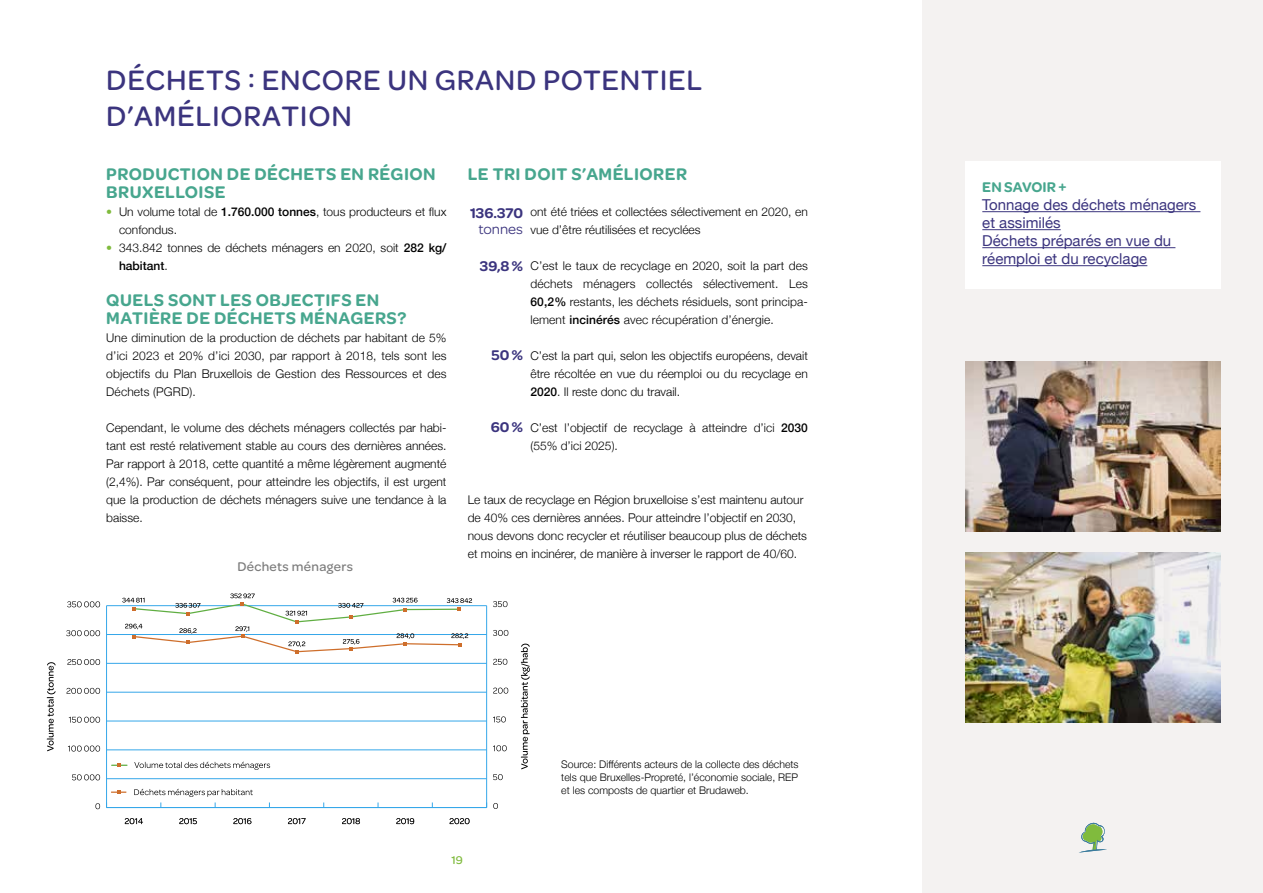
<style>
.page{position:relative;width:1263px;height:893px;background:#fff}
.page>*{position:absolute;margin:0;border:0;box-sizing:border-box;transform-origin:0 0}
.t1{font:500 30px/36px "Omnes";letter-spacing:.025em;color:#3b347e}
.t2{font:600 18px/18px "Omnes";letter-spacing:.025em;color:#47a68e}
.t3{font:15px/18px "Helvetica Neue";color:#3b347e}
.t4{font:600 15px "Omnes";color:#3b347e}
.t5{font:600 15px "Omnes";color:#47a68e}
.t6{font:15px "Omnes";color:#3b347e}
.t7{font:500 13.5px "Omnes";letter-spacing:.025em;color:#7c7c7c}
.t8{font:300 12px/18px "Helvetica Neue";color:#000}
.t9{font:500 12px "Omnes";color:#80bb3d}
.t10{font:300 10.5px/12.6px "Helvetica Neue";color:#000;text-align:justify}
.s1{color:#80bb3d}
.s2{font-weight:500}
</style>
<div class="page">
<div style="left:923px;top:0;width:340px;height:893px;background:#f4f2f1"></div>
<svg style="left:1079px;top:823px;width:28px;height:30px"></svg>
<div style="left:965px;top:162px;width:255px;height:127px;background:#fff"></div>
<hr style="left:982px;top:211px;width:218px;height:1px;background:#3b347e">
<hr style="left:982px;top:229px;width:79px;height:1px;background:#3b347e">
<hr style="left:982px;top:247px;width:193px;height:1px;background:#3b347e">
<hr style="left:982px;top:265px;width:165px;height:1px;background:#3b347e">
<svg style="left:47px;top:662px;width:9px;height:89px"></svg>
<svg style="left:521px;top:644px;width:9px;height:125px"></svg>
<svg style="left:95px;top:803px;width:5px;height:6px"></svg>
<svg style="left:72px;top:774px;width:28px;height:6px"></svg>
<svg style="left:68px;top:745px;width:32px;height:6px"></svg>
<svg style="left:69px;top:717px;width:31px;height:6px"></svg>
<svg style="left:67px;top:688px;width:33px;height:6px"></svg>
<svg style="left:67px;top:659px;width:33px;height:6px"></svg>
<svg style="left:66px;top:630px;width:34px;height:6px"></svg>
<svg style="left:67px;top:601px;width:33px;height:6px"></svg>
<hr style="left:106px;top:606px;width:1px;height:201px;background:#36a7e9">
<hr style="left:486px;top:606px;width:1px;height:201px;background:#36a7e9">
<hr style="left:107px;top:807px;width:380px;height:1px;background:#36a7e9">
<hr style="left:107px;top:778px;width:380px;height:1px;background:#36a7e9">
<hr style="left:107px;top:750px;width:380px;height:1px;background:#36a7e9">
<hr style="left:107px;top:721px;width:380px;height:1px;background:#36a7e9">
<hr style="left:107px;top:692px;width:380px;height:1px;background:#36a7e9">
<hr style="left:107px;top:663px;width:380px;height:1px;background:#36a7e9">
<hr style="left:107px;top:634px;width:380px;height:1px;background:#36a7e9">
<hr style="left:107px;top:605px;width:380px;height:1px;background:#36a7e9">
<svg style="left:112px;top:763px;width:15px;height:4px"></svg>
<svg style="left:134px;top:762px;width:136px;height:8px"></svg>
<svg style="left:493px;top:803px;width:5px;height:6px"></svg>
<svg style="left:493px;top:774px;width:10px;height:6px"></svg>
<svg style="left:493px;top:745px;width:14px;height:6px"></svg>
<svg style="left:493px;top:716px;width:13px;height:6px"></svg>
<svg style="left:493px;top:688px;width:15px;height:6px"></svg>
<svg style="left:493px;top:659px;width:14px;height:6px"></svg>
<svg style="left:493px;top:630px;width:15px;height:6px"></svg>
<svg style="left:493px;top:601px;width:14px;height:6px"></svg>
<svg style="left:111px;top:790px;width:15px;height:4px"></svg>
<svg style="left:134px;top:789px;width:119px;height:18px"></svg>
<svg style="left:449px;top:818px;width:21px;height:6px"></svg>
<svg style="left:396px;top:818px;width:18px;height:6px"></svg>
<svg style="left:342px;top:818px;width:18px;height:6px"></svg>
<svg style="left:288px;top:818px;width:18px;height:6px"></svg>
<svg style="left:233px;top:818px;width:18px;height:6px"></svg>
<svg style="left:179px;top:818px;width:18px;height:6px"></svg>
<svg style="left:125px;top:818px;width:18px;height:6px"></svg>
<svg style="left:122px;top:593px;width:350px;height:61px"></svg>
<img style="left:965px;top:361px;width:255px;height:170px">
<img style="left:965px;top:553px;width:255px;height:170px">
<h1 class="t1" style="left:106px;top:60px;width:598px">DÉCHETS : ENCORE UN GRAND POTENTIEL<br>D’AMÉLIORATION</h1>
<h2 class="t2" style="left:468px;top:164px;width:221px">LE TRI DOIT S’AMÉLIORER</h2>
<h2 class="t2" style="left:106px;top:164px;width:331px">PRODUCTION DE DÉCHETS EN RÉGION<br>BRUXELLOISE</h2>
<p class="t8" style="left:119px;top:202px;width:329px;text-indent:-13px"><span class="s1">•</span> Un volume total de <span class="s2">1.760.000 tonnes</span>, tous producteurs et flux confondus.</p>
<p class="t8" style="left:119px;top:238px;width:329px;text-indent:-13px"><span class="s1">•</span> 343.842 tonnes de déchets ménagers en 2020, soit <span class="s2">282 kg/ habitant</span>.</p>
<h2 class="t2" style="left:106px;top:290px;width:301px">QUELS SONT LES OBJECTIFS EN<br>MATIÈRE DE DÉCHETS MÉNAGERS?</h2>
<p class="t8" style="left:106px;top:328px;width:342px;text-align:justify">Une diminution de la production de déchets par habitant de 5% d’ici 2023 et 20% d’ici 2030, par rapport à 2018, tels sont les objectifs du Plan Bruxellois de Gestion des Ressources et des Déchets (PGRD).</p>
<p class="t8" style="left:106px;top:418px;width:342px;text-align:justify">Cependant, le volume des déchets ménagers collectés par habi&shy;tant est resté relativement stable au cours des dernières années.<br>Par rapport à 2018, cette quantité a même légèrement augmenté (2,4%). Par conséquent, pour atteindre les objectifs, il est urgent que la production de déchets ménagers suive une tendance à la baisse.</p>
<p class="t8" style="left:530px;top:202px;width:279px">ont été triées et collectées sélectivement en 2020, en vue d’être réutilisées et recyclées</p>
<p class="t8" style="left:530px;top:256px;width:279px;text-align:justify">C’est le taux de recyclage en 2020, soit la part des déchets ménagers collectés sélectivement. Les <span class="s2">60,2%</span> restants, les déchets résiduels, sont principa&shy;lement <span class="s2">incinérés</span> avec récupération d’énergie.</p>
<p class="t8" style="left:530px;top:346px;width:279px;text-align:justify">C’est la part qui, selon les objectifs européens, devait être récoltée en vue du réemploi ou du recyclage en <span class="s2">2020</span>. Il reste donc du travail.</p>
<p class="t8" style="left:530px;top:418px;width:279px">C’est l’objectif de recyclage à atteindre d’ici <span class="s2">2030 </span>(55% d’ici 2025).</p>
<p class="t4" style="left:470px;top:202px;width:54px">136.370</p>
<p class="t6" style="left:478px;top:219px;width:46px">tonnes</p>
<p class="t4" style="left:480px;top:255px;width:45px">39,8 %</p>
<p class="t4" style="left:491px;top:344px;width:33px">50 %</p>
<p class="t4" style="left:491px;top:417px;width:34px">60 %</p>
<p class="t8" style="left:468px;top:490px;width:341px">Le taux de recyclage en Région bruxelloise s’est maintenu autour de 40% ces dernières années. Pour atteindre l’objectif en 2030, nous devons donc recycler et réutiliser beaucoup plus de déchets et moins en incinérer, de manière à inverser le rapport de 40/60.</p>
<p class="t7" style="left:237px;top:557px;width:117px">Déchets ménagers</p>
<p class="t9" style="left:451px;top:852px;width:13px">19</p>
<p class="t10" style="left:561px;top:758px;width:239px">Source: Différents acteurs de la collecte des déchets tels que Bruxelles-Propreté, l’économie sociale, REP et les composts de quartier et Brudaweb.</p>
<p class="t5" style="left:982px;top:176px;width:86px">EN SAVOIR +</p>
<p class="t3" style="left:982px;top:197px;width:215px">Tonnage des déchets ménagers et assimilés<br>Déchets préparés en vue du réemploi et du recyclage</p>
</div>
